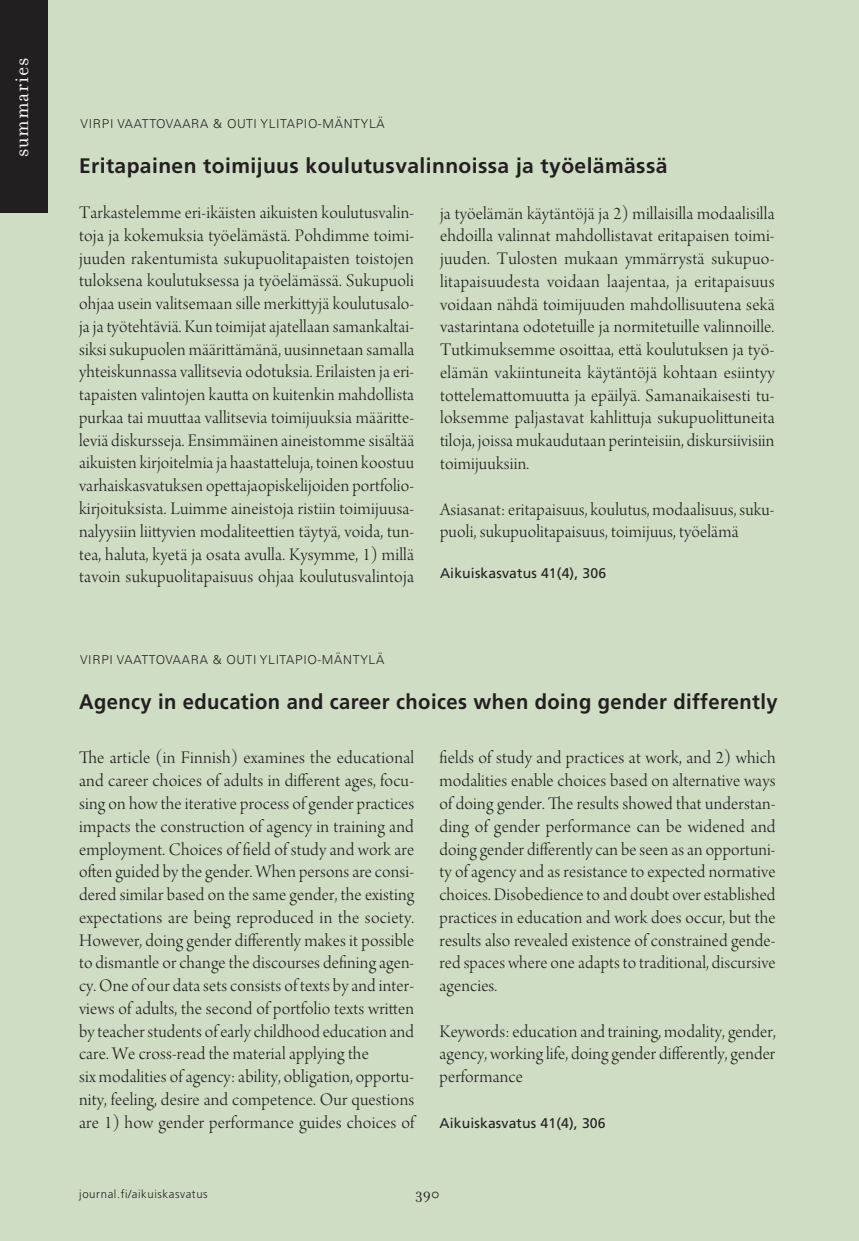
<style>
.page{position:relative;width:859px;height:1241px;background:#fff}
.page>*{position:absolute;margin:0;border:0;box-sizing:border-box;transform-origin:0 0}
.Summaries___otsikko{font:700 21px "Frutiger LT Std";letter-spacing:.02em;color:#231f20;scale:.96 1}
.Summaries___otsikko-2{font:700 21px "Frutiger LT Std";letter-spacing:.02em;color:#231f20}
.vinjetti{font:21px "Filosofia OT";letter-spacing:.05em;color:#fff}
.leipis_Summaries{font:18.72px/22.8px "Arno Pro Light Display";letter-spacing:.01em;color:#231f20;text-align:justify}
.t1{font:15.75px "Filosofia OT";color:#231f20}
.leipis_Summaries-2{font:14px "Frutiger LT Std";letter-spacing:.01em;color:#231f20}
.nimet_artikkelin_alu{font:300 12.25px "Univers LT Std";letter-spacing:.06em;color:#231f20}
.t2{font:300 11.38px "Frutiger LT Std";letter-spacing:.05em;color:#231f20}
</style>
<div class="page">
<div style="left:0;top:0;width:858px;height:1240px;background:#cfddc4"></div>
<div style="left:0;top:0;width:47px;height:212px;background:#231f20"></div>
<p class="vinjetti" style="left:10px;top:157px;width:101px;rotate:-90deg">summaries</p>
<p class="nimet_artikkelin_alu" style="left:80px;top:116px;width:305px">VIRPI VAATTOVAARA &amp; OUTI YLITAPIO-MÄNTYLÄ</p>
<p class="Summaries___otsikko-2" style="left:79px;top:154px;width:589px">Eritapainen toimijuus koulutusvalinnoissa ja työelämässä</p>
<p class="leipis_Summaries" style="left:79px;top:202px;width:337px">Tarkastelemme eri-ikäisten aikuisten koulutusvalin&shy;toja ja kokemuksia työelämästä. Pohdimme toimi&shy;juuden rakentumista sukupuolitapaisten toistojen tuloksena koulutuksessa ja työelämässä. Sukupuoli ohjaa usein valitsemaan sille merkittyjä koulutusalo&shy;ja ja työtehtäviä. Kun toimijat ajatellaan samankaltai&shy;siksi sukupuolen määrittämänä, uusinnetaan samalla yhteiskunnassa vallitsevia odotuksia. Erilaisten ja eri&shy;tapaisten valintojen kautta on kuitenkin mahdollista purkaa tai muuttaa vallitsevia toimijuuksia määritte&shy;leviä diskursseja. Ensimmäinen aineistomme sisältää aikuisten kirjoitelmia ja haastatteluja, toinen koostuu varhaiskasvatuksen opettajaopiskelijoiden portfolio&shy;kirjoituksista. Luimme aineistoja ristiin toimijuusa&shy;nalyysiin liittyvien modaliteettien täytyä, voida, tun&shy;tea, haluta, kyetä ja osata avulla. Kysymme, 1) millä tavoin sukupuolitapaisuus ohjaa koulutusvalintoja</p>
<p class="leipis_Summaries" style="left:440px;top:203px;width:336px">ja työelämän käytäntöjä ja 2) millaisilla modaalisilla ehdoilla valinnat mahdollistavat eritapaisen toimi&shy;juuden. Tulosten mukaan ymmärrystä sukupuo&shy;litapaisuudesta voidaan laajentaa, ja eritapaisuus voidaan nähdä toimijuuden mahdollisuutena sekä vastarintana odotetuille ja normitetuille valinnoille.<br>Tutkimuksemme osoittaa, että koulutuksen ja työ&shy;elämän vakiintuneita käytäntöjä kohtaan esiintyy tottelemattomuutta ja epäilyä. Samanaikaisesti tu&shy;loksemme paljastavat kahlittuja sukupuolittuneita tiloja, joissa mukaudutaan perinteisiin, diskursiivisiin toimijuuksiin.</p>
<p class="leipis_Summaries" style="left:440px;top:499px;width:336px">Asiasanat: eritapaisuus, koulutus, modaalisuus, suku&shy;puoli, sukupuolitapaisuus, toimijuus, työelämä</p>
<p class="leipis_Summaries-2" style="left:440px;top:564px;width:167px">Aikuiskasvatus 41(4), 306</p>
<p class="nimet_artikkelin_alu" style="left:80px;top:652px;width:305px">VIRPI VAATTOVAARA &amp; OUTI YLITAPIO-MÄNTYLÄ</p>
<p class="Summaries___otsikko" style="left:79px;top:689px;width:729px">Agency in education and career choices when doing gender differently</p>
<p class="leipis_Summaries" style="left:79px;top:747px;width:336px">The article (in Finnish) examines the educational and career choices of adults in different ages, focu&shy;sing on how the iterative process of gender practices impacts the construction of agency in training and employment. Choices of field of study and work are often guided by the gender. When persons are consi&shy;dered similar based on the same gender, the existing expectations are being reproduced in the society.<br>However, doing gender differently makes it possible to dismantle or change the discourses defining agen&shy;cy. One of our data sets consists of texts by and inter&shy;views of adults, the second of portfolio texts written by teacher students of early childhood education and care. We cross-read the material applying the</p>
<p class="leipis_Summaries" style="left:79px;top:1066px;width:337px">six modalities of agency: ability, obligation, opportu&shy;nity, feeling, desire and competence. Our questions are 1) how gender performance guides choices of</p>
<p class="leipis_Summaries" style="left:439px;top:747px;width:337px">fields of study and practices at work, and 2) which modalities enable choices based on alternative ways of doing gender. The results showed that understan&shy;ding of gender performance can be widened and doing gender differently can be seen as an opportuni&shy;ty of agency and as resistance to expected normative choices. Disobedience to and doubt over established practices in education and work does occur, but the results also revealed existence of constrained gende&shy;red spaces where one adapts to traditional, discursive agencies.</p>
<p class="leipis_Summaries" style="left:439px;top:1020px;width:337px">Keywords: education and training, modality, gender, agency, working life, doing gender differently, gender performance</p>
<p class="leipis_Summaries-2" style="left:439px;top:1114px;width:167px">Aikuiskasvatus 41(4), 306</p>
<p class="t2" style="left:79px;top:1187px;width:130px">journal.fi/aikuiskasvatus</p>
<p class="t1" style="left:415px;top:1183px;width:25px">390</p>
</div>
